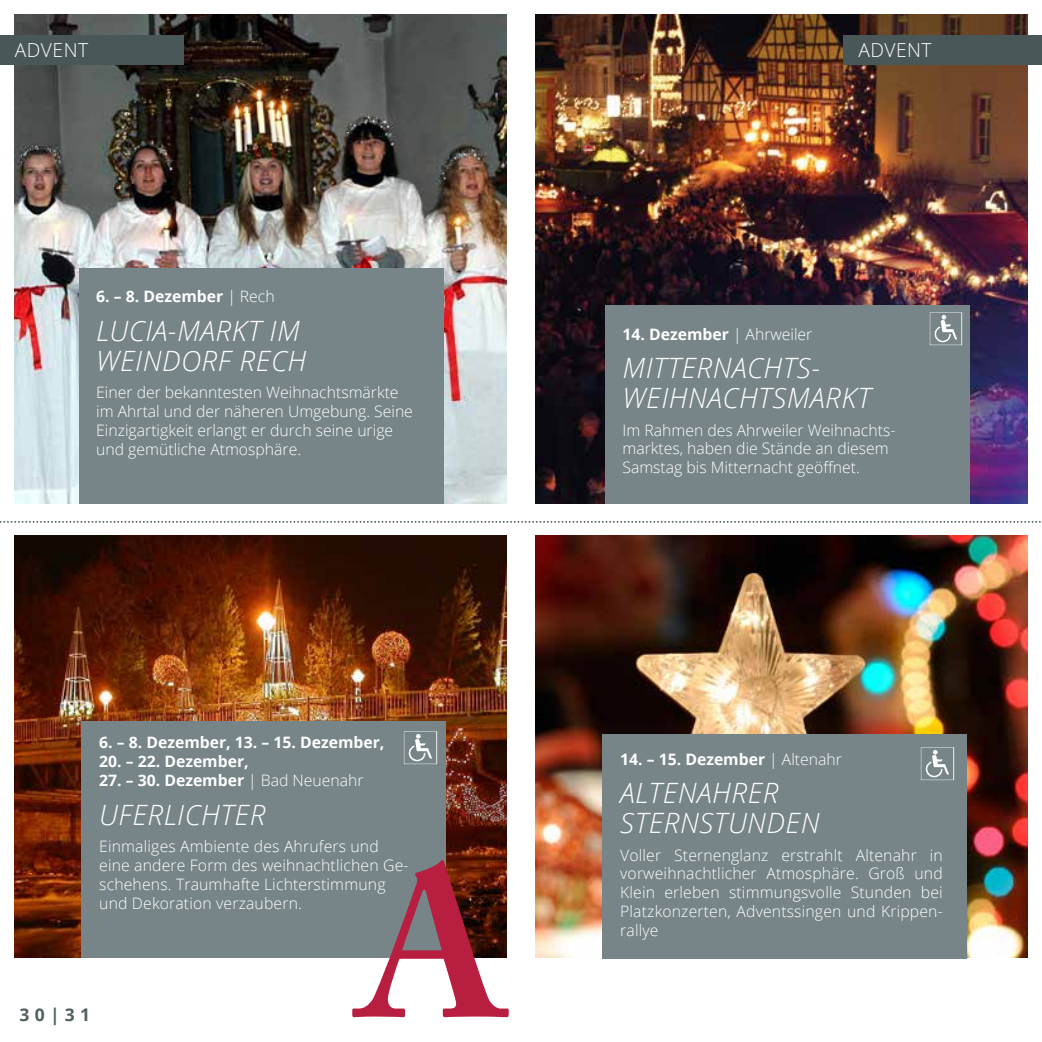
<style>
.page{position:relative;width:1042px;height:1042px;background:#fff}
.page>*{position:absolute;margin:0;border:0;box-sizing:border-box;transform-origin:0 0}
.t1{font:italic 300 28px/29.8px "Open Sans";letter-spacing:.02em;color:#fff}
.t2{font:300 19.25px "Open Sans";letter-spacing:.025em;color:#fff}
.t3{font:700 17.5px "Open Sans";color:#526062}
.t4{font:300 15.75px/18.9px "Open Sans";color:#fff}
.t5{font:700 15.75px "Open Sans";color:#fff}
.s1{font-weight:300}
</style>
<div class="page">
<img style="left:15px;top:536px;width:491px;height:421px">
<div style="left:82px;top:721px;width:364px;height:236px;background:#778588"></div>
<img style="left:403px;top:731px;width:34px;height:33px">
<img style="left:15px;top:15px;width:491px;height:489px">
<div style="left:79px;top:268px;width:364px;height:236px;background:#778588"></div>
<img style="left:536px;top:536px;width:491px;height:421px">
<div style="left:603px;top:734px;width:364px;height:224px;background:#778588"></div>
<img style="left:921px;top:747px;width:33px;height:33px">
<img style="left:536px;top:15px;width:491px;height:489px">
<div style="left:605px;top:305px;width:365px;height:199px;background:#778588"></div>
<img style="left:929px;top:312px;width:34px;height:33px">
<div style="left:0;top:35px;width:184px;height:29px;background:#495759"></div>
<svg style="left:0;top:521px;width:1041px;height:2px"></svg>
<div style="left:843px;top:35px;width:199px;height:29px;background:#495759"></div>
<svg style="left:352px;top:860px;width:157px;height:157px"></svg>
<p class="t2" style="left:15px;top:36px;width:75px">ADVENT</p>
<p class="t2" style="left:858px;top:36px;width:75px">ADVENT</p>
<p class="t5" style="left:96px;top:285px;width:180px">6. – 8. Dezember <span class="s1">| Rech</span></p>
<h1 class="t1" style="left:96px;top:315px;width:211px">LUCIA-MARKT IM<br>WEINDORF RECH</h1>
<p class="t4" style="left:96px;top:383px;width:318px">Einer der bekanntesten Weihnachtsmärkte im Ahrtal und der näheren Umgebung. Seine Einzigartigkeit erlangt er durch seine urige und gemütliche Atmosphäre.</p>
<p class="t5" style="left:99px;top:731px;width:287px">6. – 8. Dezember, 13. – 15. Dezember,</p>
<p class="t5" style="left:99px;top:750px;width:151px">20. – 22. Dezember,</p>
<p class="t5" style="left:99px;top:769px;width:266px">27. – 30. Dezember <span class="s1">| Bad Neuenahr</span></p>
<h1 class="t1" style="left:99px;top:799px;width:168px">UFERLICHTER</h1>
<p class="t4" style="left:99px;top:837px;width:311px">Einmaliges Ambiente des Ahrufers und eine andere Form des weihnachtlichen Ge&shy;schehens. Traumhafte Lichterstimmung und Dekoration verzaubern.</p>
<p class="t3" style="left:20px;top:1002px;width:72px">30|31</p>
<p class="t5" style="left:622px;top:323px;width:191px">14. Dezember <span class="s1">| Ahrweiler</span></p>
<h1 class="t1" style="left:622px;top:352px;width:250px">MITTERNACHTS-<br>WEIHNACHTSMARKT</h1>
<p class="t4" style="left:622px;top:420px;width:274px">Im Rahmen des Ahrweiler Weihnachts&shy;marktes, haben die Stände an diesem<br>Samstag bis Mitternacht geöffnet.</p>
<p class="t5" style="left:620px;top:748px;width:223px">14. – 15. Dezember <span class="s1">| Altenahr</span></p>
<h1 class="t1" style="left:620px;top:777px;width:201px">ALTENAHRER<br>STERNSTUNDEN</h1>
<p class="t4" style="left:620px;top:845px;width:324px;text-align:justify">Voller Sternenglanz erstrahlt Altenahr in vorweihnachtlicher Atmosphäre. Groß und Klein erleben stimmungsvolle Stunden bei Platzkonzerten, Adventssingen und Krippen&shy;rallye</p>
</div>
